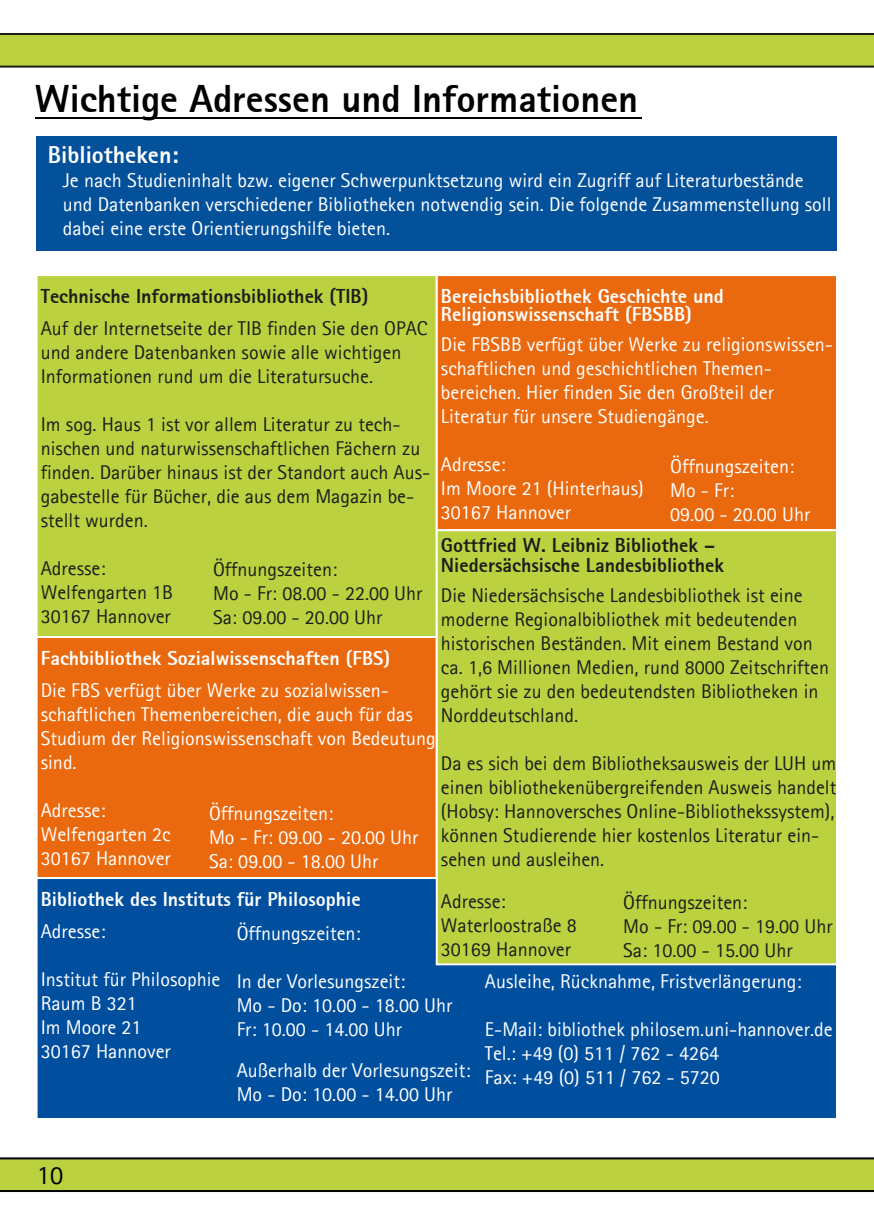
<style>
.page{position:relative;width:874px;height:1225px;background:#fff}
.page>*{position:absolute;margin:0;border:0;box-sizing:border-box;transform-origin:0 0}
.t1{font:800 38.6px "Agfa Rotis Sans Serif";color:#000101}
.t2{font:26.4px "Agfa Rotis Sans Serif";color:#000101}
.t3{font:800 24px "Agfa Rotis Sans Serif";color:#fff}
.t4{font:20px/24px "Agfa Rotis Sans Serif";color:#fff}
.t5{font:20px/24px "Agfa Rotis Sans Serif";color:#1d1d1b}
.t6{font:800 20px "Agfa Rotis Sans Serif";color:#fff}
.t7{font:800 20px "Agfa Rotis Sans Serif";color:#1d1d1b}
</style>
<div class="page">
<svg style="left:0;top:1157px;width:873px;height:35px;background:#a7b93b"></svg>
<svg style="left:0;top:33px;width:873px;height:35px;background:#aabc3d"></svg>
<hr style="left:35px;top:118px;width:606px;height:1px;background:#000101">
<div style="left:37px;top:137px;width:799px;height:114px;background:#04519b"></div>
<div style="left:36px;top:877px;width:801px;height:243px;background:#004f9f;border:2px solid #fff"></div>
<div style="left:36px;top:274px;width:401px;height:364px;background:#bcd140;border:2px solid #fff"></div>
<div style="left:435px;top:274px;width:402px;height:257px;background:#eb690e;border:2px solid #fff"></div>
<div style="left:36px;top:636px;width:401px;height:243px;background:#eb690e;border:2px solid #fff"></div>
<div style="left:435px;top:529px;width:402px;height:436px;background:#bcd140;border:2px solid #fff"></div>
<h1 class="t1" style="left:35px;top:74px;width:604px">Wichtige Adressen und Informationen</h1>
<p class="t3" style="left:48px;top:140px;width:132px">Bibliotheken:</p>
<p class="t4" style="left:63px;top:168px;width:769px">Je nach Studieninhalt bzw. eigener Schwerpunktsetzung wird ein Zugriff auf Literaturbestände und Datenbanken verschiedener Bibliotheken notwendig sein. Die folgende Zusammenstellung soll dabei eine erste Orientierungshilfe bieten.</p>
<p class="t7" style="left:41px;top:284px;width:329px">Technische Informationsbibliothek (TIB)</p>
<p class="t5" style="left:41px;top:316px;width:388px">Auf der Internetseite der TIB finden Sie den OPAC und andere Datenbanken sowie alle wichtigen<br>Informationen rund um die Literatursuche.</p>
<p class="t5" style="left:41px;top:412px;width:391px">Im sog. Haus 1 ist vor allem Literatur zu tech&shy;nischen und naturwissenschaftlichen Fächern zu finden. Darüber hinaus ist der Standort auch Aus&shy;gabestelle für Bücher, die aus dem Magazin be&shy;stellt wurden.</p>
<p class="t5" style="left:41px;top:556px;width:134px">Adresse:<br>Welfengarten 1B<br>30167 Hannover</p>
<p class="t5" style="left:213px;top:557px;width:211px">Öffnungszeiten:<br>Mo - Fr: 08.00 - 22.00 Uhr<br>Sa: 09.00 - 20.00 Uhr</p>
<p class="t6" style="left:440px;top:284px;width:284px">Bereichsbibliothek Geschichte und</p>
<p class="t4" style="left:440px;top:332px;width:393px">Die FBSBB verfügt über Werke zu religionswissen&shy;schaftlichen und geschichtlichen Themen&shy;bereichen. Hier finden Sie den Großteil der Literatur für unsere Studiengänge.</p>
<p class="t4" style="left:440px;top:452px;width:204px">Adresse:<br>Im Moore 21 (Hinterhaus)<br>30167 Hannover</p>
<p class="t6" style="left:440px;top:302px;width:252px">Religionswissenschaft (FBSBB)</p>
<p class="t4" style="left:670px;top:453px;width:142px">Öffnungszeiten:<br>Mo - Fr:<br>09.00 - 20.00 Uhr</p>
<p class="t7" style="left:440px;top:533px;width:276px">Gottfried W. Leibniz Bibliothek –</p>
<p class="t5" style="left:440px;top:583px;width:389px">Die Niedersächsische Landesbibliothek ist eine moderne Regionalbibliothek mit bedeutenden historischen Beständen. Mit einem Bestand von ca. 1,6 Millionen Medien, rund 8000 Zeitschriften gehört sie zu den bedeutendsten Bibliotheken in Norddeutschland.</p>
<p class="t5" style="left:440px;top:751px;width:397px">Da es sich bei dem Bibliotheksausweis der LUH um einen bibliothekenübergreifenden Ausweis handelt (Hobsy: Hannoversches Online-Bibliothekssystem), können Studierende hier kostenlos Literatur ein&shy;sehen und ausleihen.</p>
<p class="t5" style="left:623px;top:890px;width:211px">Öffnungszeiten:<br>Mo - Fr: 09.00 - 19.00 Uhr<br>Sa: 10.00 - 15.00 Uhr</p>
<p class="t7" style="left:440px;top:553px;width:284px">Niedersächsische Landesbibliothek</p>
<p class="t6" style="left:41px;top:645px;width:351px">Fachbibliothek Sozialwissenschaften (FBS)</p>
<p class="t4" style="left:41px;top:677px;width:396px">Die FBS verfügt über Werke zu sozialwissen&shy;schaftlichen Themenbereichen, die auch für das Studium der Religionswissenschaft von Bedeutung sind.</p>
<p class="t4" style="left:41px;top:797px;width:131px">Adresse:<br>Welfengarten 2c<br>30167 Hannover</p>
<p class="t4" style="left:209px;top:801px;width:211px">Öffnungszeiten:<br>Mo - Fr: 09.00 - 20.00 Uhr<br>Sa: 09.00 - 18.00 Uhr</p>
<p class="t6" style="left:41px;top:886px;width:321px">Bibliothek des Instituts für Philosophie</p>
<p class="t4" style="left:41px;top:918px;width:66px">Adresse:</p>
<p class="t4" style="left:41px;top:966px;width:181px">Institut für Philosophie<br>Raum B 321<br>Im Moore 21<br>30167 Hannover</p>
<p class="t5" style="left:440px;top:888px;width:137px">Adresse:<br>Waterloostraße 8<br>30169 Hannover</p>
<p class="t4" style="left:236px;top:920px;width:126px">Öffnungszeiten:</p>
<p class="t4" style="left:236px;top:968px;width:217px">In der Vorlesungszeit:<br>Mo - Do: 10.00 - 18.00 Uhr<br>Fr: 10.00 - 14.00 Uhr</p>
<p class="t4" style="left:236px;top:1058px;width:235px">Außerhalb der Vorlesungszeit:<br>Mo - Do: 10.00 - 14.00 Uhr</p>
<p class="t4" style="left:484px;top:968px;width:318px">Ausleihe, Rücknahme, Fristverlängerung:</p>
<p class="t4" style="left:484px;top:1016px;width:349px">E-Mail: bibliothek philosem.uni-hannover.de<br>Tel.: +49 (0) 511 / 762 - 4264<br>Fax: +49 (0) 511 / 762 - 5720</p>
<h2 class="t2" style="left:37px;top:1158px;width:28px">10</h2>
</div>
